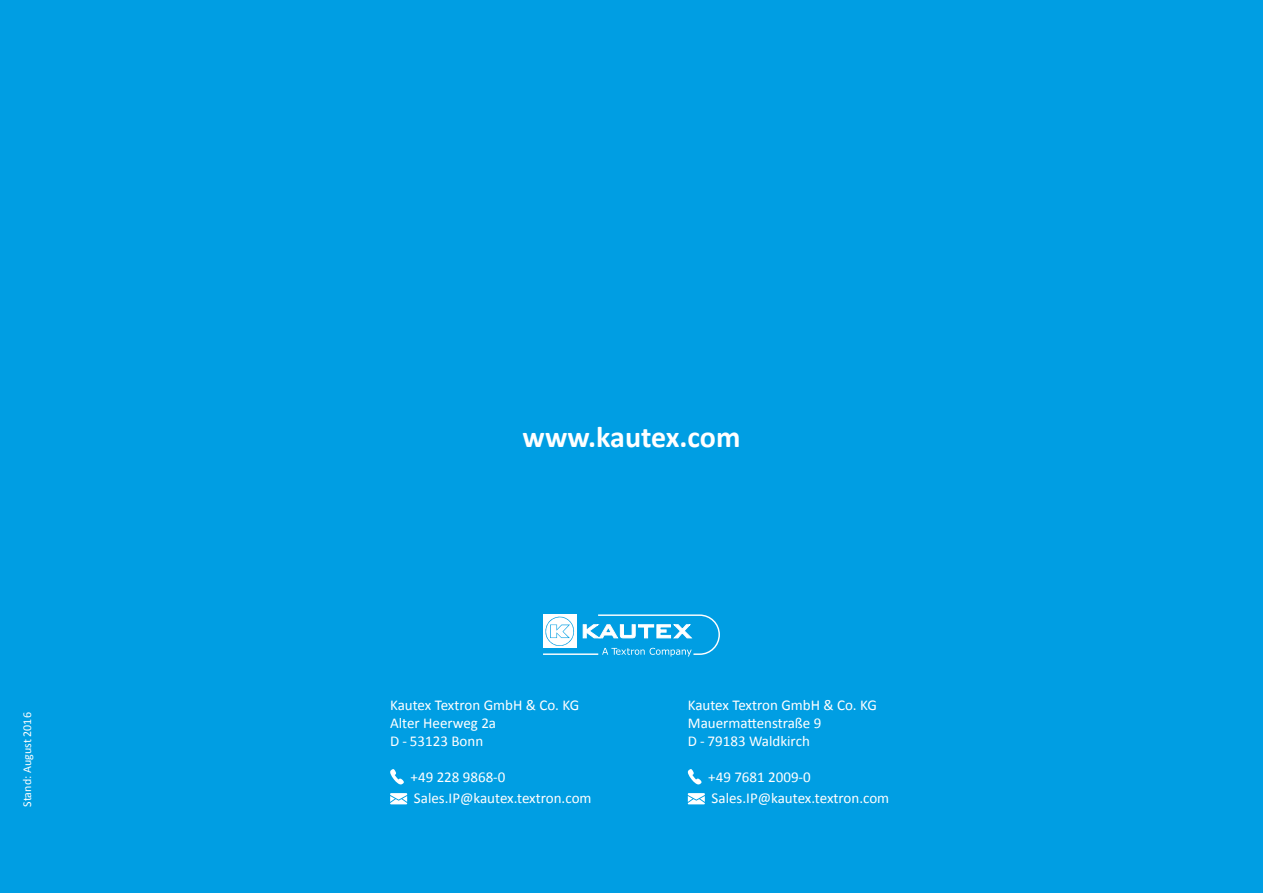
<style>
.page{position:relative;width:1263px;height:893px;background:#009ee3}
.page>*{position:absolute;margin:0;border:0;box-sizing:border-box;transform-origin:0 0}
.t1{font:700 30px "Calibri";color:#fff}
.t2{font:15px/18px "Calibri";color:#fff}
.t3{font:12px "Calibri";color:#fff}
</style>
<div class="page">
<svg style="left:687px;top:769px;width:14px;height:15px"></svg>
<svg style="left:688px;top:793px;width:17px;height:11px"></svg>
<div style="left:543px;top:615px;width:33px;height:33px;background:#fff"></div>
<hr style="left:543px;top:653px;width:55px;height:2px;background:#fff">
<svg style="left:583px;top:614px;width:137px;height:43px"></svg>
<svg style="left:545px;top:616px;width:30px;height:30px"></svg>
<hr style="left:1262px;top:0;width:1px;height:288px;background:#ee7100">
<svg style="left:390px;top:769px;width:14px;height:15px"></svg>
<svg style="left:390px;top:793px;width:17px;height:11px"></svg>
<hr style="left:1262px;top:274px;width:1px;height:70px;background:#009ee3">
<p class="t3" style="left:20px;top:807px;width:96px;rotate:-90deg">Stand: August 2016</p>
<h1 class="t1" style="left:522px;top:418px;width:220px">www.kautex.com</h1>
<p class="t2" style="left:390px;top:696px;width:190px">Kautex Textron GmbH &amp; Co. KG<br>Alter Heerweg 2a<br>D - 53123 Bonn</p>
<p class="t2" style="left:411px;top:767px;width:182px;line-height:21px">+49 228 9868-0<br>Sales.IP@kautex.textron.com</p>
<p class="t2" style="left:688px;top:696px;width:190px">Kautex Textron GmbH &amp; Co. KG<br>Mauermattenstraße 9<br>D - 79183 Waldkirch</p>
<p class="t2" style="left:708px;top:768px;width:104px">+49 7681 2009-0</p>
<p class="t2" style="left:712px;top:789px;width:179px">Sales.IP@kautex.textron.com</p>
</div>
